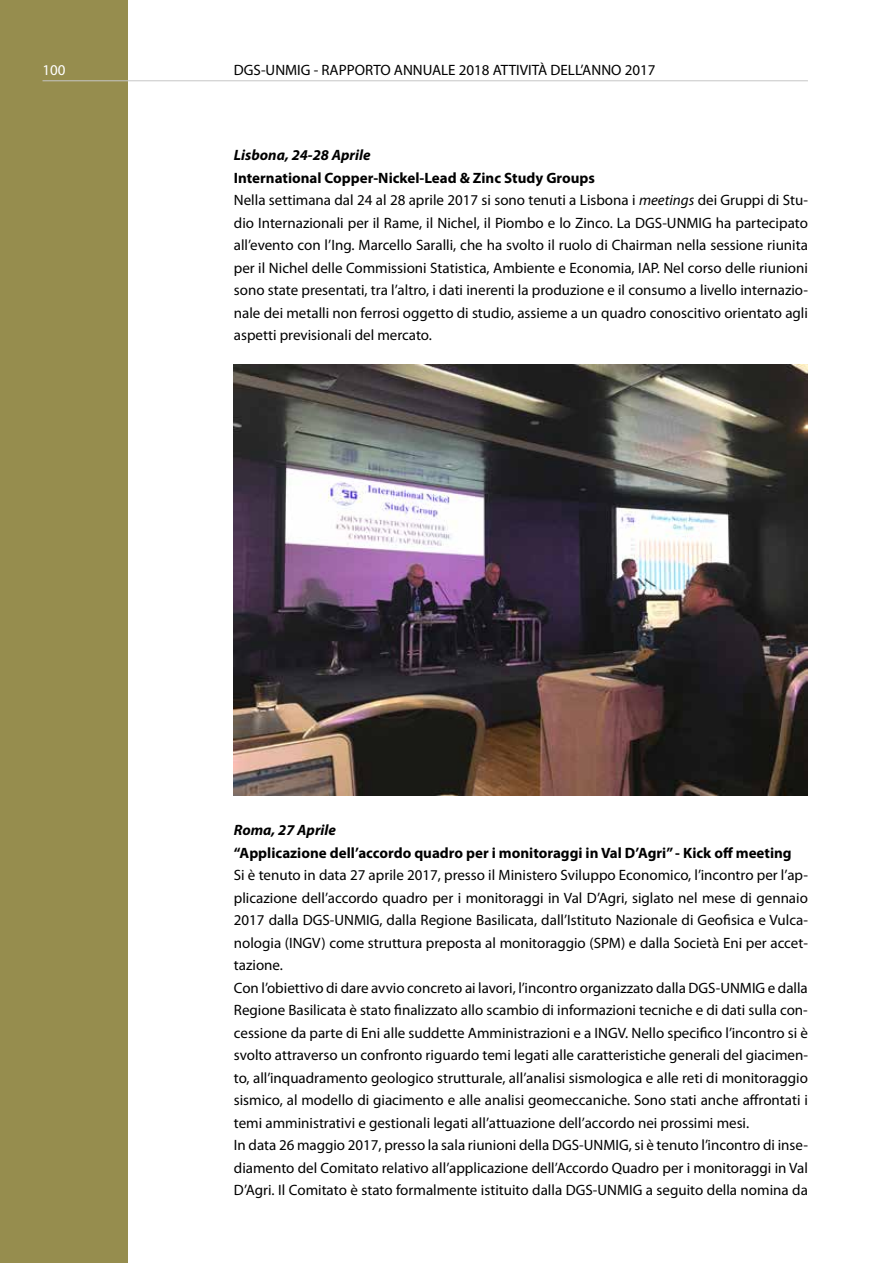
<style>
.page{position:relative;width:893px;height:1263px;background:#fff}
.page>*{position:absolute;margin:0;border:0;box-sizing:border-box;transform-origin:0 0}
.t1{font:15px/22.5px "Myriad Pro";color:#000}
.t2{font:700 15px "Myriad Pro";color:#000}
.t3{font:italic 700 15px "Myriad Pro";color:#000}
.t4{font:15px "Myriad Pro";color:#fff}
.s1{font-weight:700}
.s2{font-style:italic}
</style>
<div class="page">
<div style="left:0;top:0;width:128px;height:1263px;background:#968d4e"></div>
<hr style="left:43px;top:80px;width:765px;height:1px;background:#c6c6c6">
<img style="left:234px;top:365px;width:574px;height:430px">
<p class="t4" style="left:43px;top:62px;width:25px">100</p>
<p class="t1" style="left:234px;top:59px;width:423px">DGS-UNMIG - RAPPORTO ANNUALE 2018 ATTIVITÀ DELL’ANNO 2017</p>
<p class="t3" style="left:234px;top:147px;width:138px">Lisbona, 24-28 Aprile</p>
<p class="t1" style="left:234px;top:167px;width:576px"><span class="s1">International Copper-Nickel-Lead &amp; Zinc Study Groups<br></span>Nella settimana dal 24 al 28 aprile 2017 si sono tenuti a Lisbona i <span class="s2">meetings</span> dei Gruppi di Stu&shy;dio Internazionali per il Rame, il Nichel, il Piombo e lo Zinco. La DGS-UNMIG ha partecipato all’evento con l’Ing. Marcello Saralli, che ha svolto il ruolo di Chairman nella sessione riunita per il Nichel delle Commissioni Statistica, Ambiente e Economia, IAP. Nel corso delle riunioni sono state presentati, tra l’altro, i dati inerenti la produzione e il consumo a livello internazio&shy;nale dei metalli non ferrosi oggetto di studio, assieme a un quadro conoscitivo orientato agli aspetti previsionali del mercato.</p>
<p class="t3" style="left:234px;top:822px;width:104px">Roma, 27 Aprile</p>
<p class="t2" style="left:234px;top:844px;width:559px">“Applicazione dell’accordo quadro per i monitoraggi in Val D’Agri” - Kick off meeting</p>
<p class="t1" style="left:234px;top:864px;width:576px">Si è tenuto in data 27 aprile 2017, presso il Ministero Sviluppo Economico, l’incontro per l’ap&shy;plicazione dell’accordo quadro per i monitoraggi in Val D’Agri, siglato nel mese di gennaio 2017 dalla DGS-UNMIG, dalla Regione Basilicata, dall’Istituto Nazionale di Geofisica e Vulca&shy;nologia (INGV) come struttura preposta al monitoraggio (SPM) e dalla Società Eni per accet&shy;tazione.<br>Con l’obiettivo di dare avvio concreto ai lavori, l’incontro organizzato dalla DGS-UNMIG e dalla Regione Basilicata è stato finalizzato allo scambio di informazioni tecniche e di dati sulla con&shy;cessione da parte di Eni alle suddette Amministrazioni e a INGV. Nello specifico l’incontro si è svolto attraverso un confronto riguardo temi legati alle caratteristiche generali del giacimen&shy;to, all’inquadramento geologico strutturale, all’analisi sismologica e alle reti di monitoraggio sismico, al modello di giacimento e alle analisi geomeccaniche. Sono stati anche affrontati i temi amministrativi e gestionali legati all’attuazione dell’accordo nei prossimi mesi.<br>In data 26 maggio 2017, presso la sala riunioni della DGS-UNMIG, si è tenuto l’incontro di inse&shy;diamento del Comitato relativo all’applicazione dell’Accordo Quadro per i monitoraggi in Val D’Agri. Il Comitato è stato formalmente istituito dalla DGS-UNMIG a seguito della nomina da</p>
</div>
